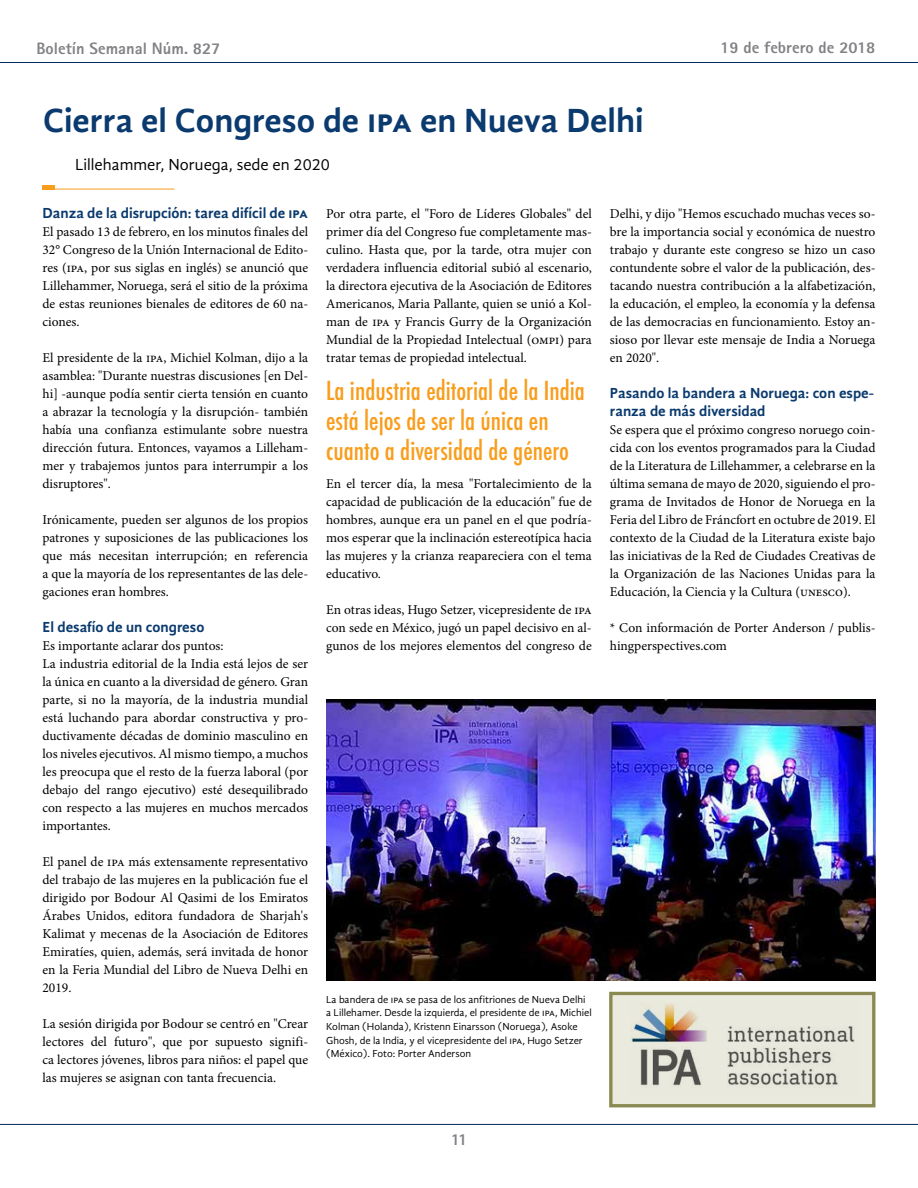
<style>
.page{position:relative;width:918px;height:1188px;background:#fff}
.page>*{position:absolute;margin:0;border:0;box-sizing:border-box;transform-origin:0 0}
.t1{font:700 34.5px "Gandhi Sans";color:#0a3a6e}
.t2{font:500 condensed 25.5px/30px "Futura";color:#f99d1c}
.t3{font:800 16.5px "Rotis Sans Serif";color:#808285}
.t4{font:16.5px "Gandhi Sans";color:#000}
.t5{font:700 15px/18px "Gandhi Sans";color:#0a3a6e}
.t6{font:13.5px/18px "Minion Pro";letter-spacing:-.005em;color:#000;text-align:justify}
.t7{font:10.5px/13.5px "Gandhi Sans";color:#000}
</style>
<div class="page">
<hr style="left:0;top:62px;width:918px;height:1px;background:#00295c">
<hr style="left:0;top:1124px;width:918px;height:1px;background:#00295c">
<hr style="left:43px;top:189px;width:131px;height:1px;background:#f99d1c">
<div style="left:43px;top:185px;width:12px;height:5px;background:#f99d1c"></div>
<img style="left:326px;top:700px;width:550px;height:281px">
<div style="left:609px;top:992px;width:266px;height:115px;background:#ebeadf;border:3px solid #8a8951"></div>
<img style="left:630px;top:1001px;width:225px;height:86px">
<p class="t3" style="left:36px;top:38px;width:185px">Boletín Semanal Núm. 827</p>
<p class="t3" style="left:720px;top:37px;width:157px">19 de febrero de 2018</p>
<h1 class="t1" style="left:43px;top:100px;width:602px">Cierra el Congreso de ipa en Nueva Delhi</h1>
<p class="t4" style="left:75px;top:155px;width:256px">Lillehammer, Noruega, sede en 2020</p>
<p class="t6" style="left:326px;top:205px;width:267px">Por otra parte, el "Foro de Líderes Globales" del primer día del Congreso fue completamente mas&shy;culino. Hasta que, por la tarde, otra mujer con verdadera influencia editorial subió al escenario, la directora ejecutiva de la Asociación de Editores Americanos, Maria Pallante, quien se unió a Kol&shy;man de ipa y Francis Gurry de la Organización Mundial de la Propiedad Intelectual (ompi) para tratar temas de propiedad intelectual.</p>
<p class="t5" style="left:43px;top:204px;width:267px">Danza de la disrupción: tarea difícil de ipa</p>
<p class="t6" style="left:43px;top:223px;width:267px">El pasado 13 de febrero, en los minutos finales del 32° Congreso de la Unión Internacional de Edito&shy;res (ipa, por sus siglas en inglés) se anunció que Lillehammer, Noruega, será el sitio de la próxima de estas reuniones bienales de editores de 60 na&shy;ciones.</p>
<p class="t6" style="left:43px;top:349px;width:267px">El presidente de la ipa, Michiel Kolman, dijo a la asamblea: "Durante nuestras discusiones [en Del&shy;hi] -aunque podía sentir cierta tensión en cuanto a abrazar la tecnología y la disrupción- también había una confianza estimulante sobre nuestra dirección futura. Entonces, vayamos a Lilleham&shy;mer y trabajemos juntos para interrumpir a los disruptores".</p>
<p class="t6" style="left:43px;top:511px;width:267px">Irónicamente, pueden ser algunos de los propios patrones y suposiciones de las publicaciones los que más necesitan interrupción; en referencia a que la mayoría de los representantes de las dele&shy;gaciones eran hombres.</p>
<p class="t5" style="left:43px;top:618px;width:163px">El desafío de un congreso</p>
<p class="t6" style="left:43px;top:637px;width:267px;text-align:left">Es importante aclarar dos puntos:<br>La industria editorial de la India está lejos de ser la única en cuanto a la diversidad de género. Gran parte, si no la mayoría, de la industria mundial está luchando para abordar constructiva y pro&shy;ductivamente décadas de dominio masculino en los niveles ejecutivos. Al mismo tiempo, a muchos les preocupa que el resto de la fuerza laboral (por debajo del rango ejecutivo) esté desequilibrado con respecto a las mujeres en muchos mercados importantes.</p>
<p class="t6" style="left:43px;top:853px;width:267px">El panel de ipa más extensamente representativo del trabajo de las mujeres en la publicación fue el dirigido por Bodour Al Qasimi de los Emiratos Árabes Unidos, editora fundadora de Sharjah's Kalimat y mecenas de la Asociación de Editores Emiratíes, quien, además, será invitada de honor en la Feria Mundial del Libro de Nueva Delhi en 2019.</p>
<p class="t6" style="left:43px;top:1015px;width:267px">La sesión dirigida por Bodour se centró en "Crear lectores del futuro", que por supuesto signifi&shy;ca lectores jóvenes, libros para niños: el papel que las mujeres se asignan con tanta frecuencia.</p>
<p class="t6" style="left:610px;top:205px;width:267px">Delhi, y dijo "Hemos escuchado muchas veces so&shy;bre la importancia social y económica de nuestro trabajo y durante este congreso se hizo un caso contundente sobre el valor de la publicación, des&shy;tacando nuestra contribución a la alfabetización, la educación, el empleo, la economía y la defensa de las democracias en funcionamiento. Estoy an&shy;sioso por llevar este mensaje de India a Noruega en 2020".</p>
<p class="t5" style="left:610px;top:384px;width:266px">Pasando la bandera a Noruega: con espe&shy;ranza de más diversidad</p>
<p class="t6" style="left:610px;top:421px;width:267px">Se espera que el próximo congreso noruego coin&shy;cida con los eventos programados para la Ciudad de la Literatura de Lillehammer, a celebrarse en la última semana de mayo de 2020, siguiendo el pro&shy;grama de Invitados de Honor de Noruega en la Feria del Libro de Fráncfort en octubre de 2019. El contexto de la Ciudad de la Literatura existe bajo las iniciativas de la Red de Ciudades Creativas de la Organización de las Naciones Unidas para la Educación, la Ciencia y la Cultura (unesco).</p>
<p class="t6" style="left:610px;top:619px;width:267px">* Con información de Porter Anderson / publis&shy;hingperspectives.com</p>
<h2 class="t2" style="left:326px;top:375px;width:260px">La industria editorial de la India está lejos de ser la única en cuanto a diversidad de género</h2>
<p class="t6" style="left:326px;top:475px;width:267px">En el tercer día, la mesa "Fortalecimiento de la capacidad de publicación de la educación" fue de hombres, aunque era un panel en el que podría&shy;mos esperar que la inclinación estereotípica hacia las mujeres y la crianza reapareciera con el tema educativo.</p>
<p class="t6" style="left:326px;top:601px;width:267px">En otras ideas, Hugo Setzer, vicepresidente de ipa con sede en México, jugó un papel decisivo en al&shy;gunos de los mejores elementos del congreso de</p>
<p class="t7" style="left:326px;top:993px;width:267px">La bandera de ipa se pasa de los anfitriones de Nueva Delhi a Lillehamer. Desde la izquierda, el presidente de ipa, Michiel Kolman (Holanda), Kristenn Einarsson (Noruega), Asoke Ghosh, de la India, y el vicepresidente del ipa, Hugo Setzer (México). Foto: Porter Anderson</p>
<p class="t3" style="left:451px;top:1129px;width:18px">11</p>
</div>
